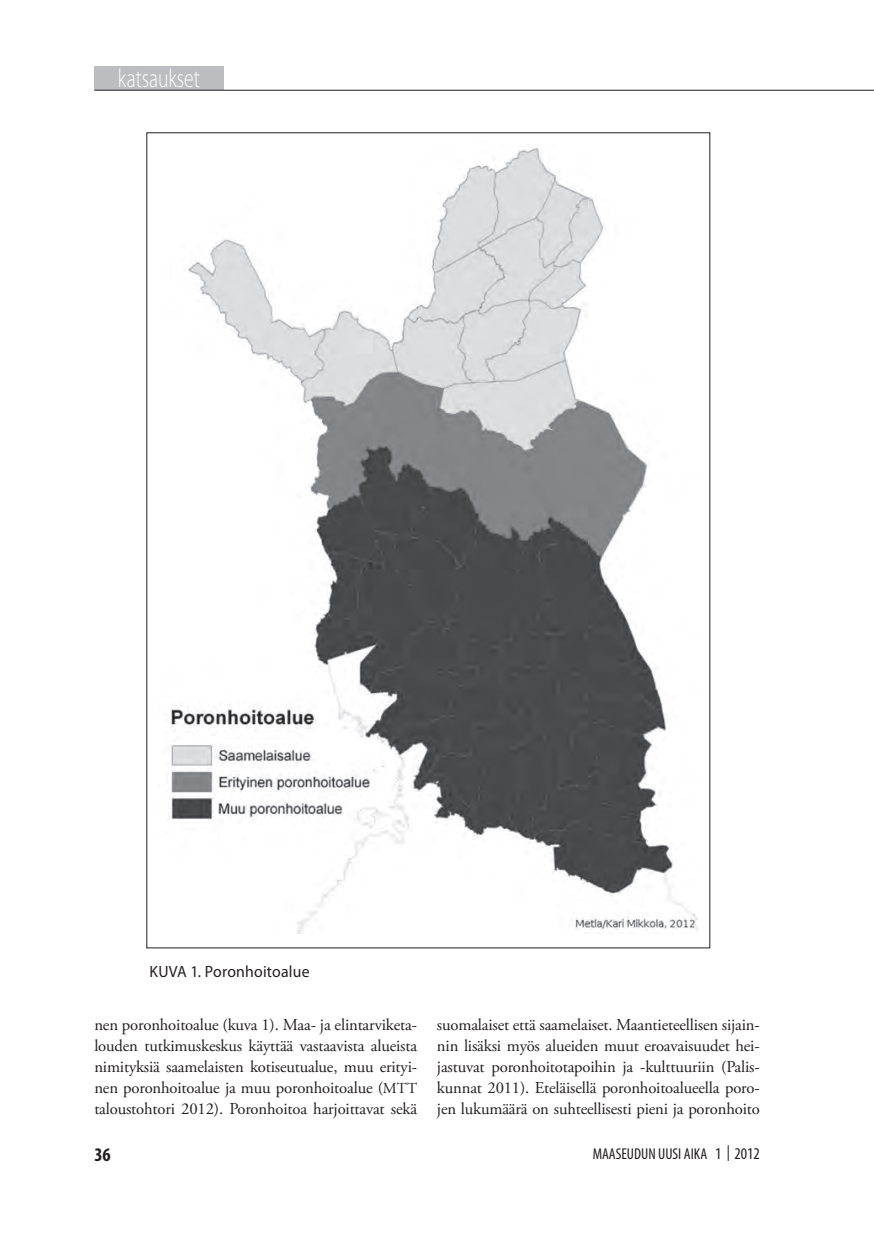
<style>
.page{position:relative;width:874px;height:1241px;background:#fff}
.page>*{position:absolute;margin:0;border:0;box-sizing:border-box;transform-origin:0 0}
.MUA_ylälaatikko{font:300 26.25px "Myriad Pro";color:#fff;scale:.75 1}
.t1{font:700 condensed 19.25px "Myriad Pro";color:#231f20}
.LEIPIS{font:16.62px/21px "Adobe Garamond Pro";letter-spacing:-.01em;color:#231f20;text-align:justify}
.KUVATEKSTI{font:16.45px "Myriad Pro";letter-spacing:.015em;color:#231f20;scale:.96 1}
.t2{font:condensed 15.75px "Myriad Pro";color:#231f20}
.s1{font-size:15.22px}
.s2{font-size:16.45px}
</style>
<div class="page">
<div style="left:94px;top:67px;width:129px;height:23px;background:#bcbdc0"></div>
<img style="left:171px;top:147px;width:526px;height:786px">
<hr style="left:94px;top:90px;width:779px;height:1px;background:#231f20">
<p class="MUA_ylälaatikko" style="left:118px;top:62px;width:111px">katsaukset</p>
<p class="KUVATEKSTI" style="left:149px;top:961px;width:168px">KUVA 1. Poronhoitoalue</p>
<p class="LEIPIS" style="left:94px;top:1014px;width:324px">nen poronhoitoalue (kuva 1). Maa- ja elintarviketa&shy;louden tutkimuskeskus käyttää vastaavista alueista nimityksiä saamelaisten kotiseutualue, muu erityi&shy;nen poronhoitoalue ja muu poronhoitoalue (<span class="s1">MTT </span>taloustohtori 2012). Poronhoitoa harjoittavat sekä</p>
<p class="LEIPIS" style="left:437px;top:1014px;width:324px">suomalaiset että saamelaiset. Maantieteellisen sijain&shy;nin lisäksi myös alueiden muut eroavaisuudet hei&shy;jastuvat poronhoitotapoihin ja -kulttuuriin (Palis&shy;kunnat 2011). Eteläisellä poronhoitoalueella poro&shy;jen lukumäärä on suhteellisesti pieni ja poronhoito</p>
<p class="t1" style="left:94px;top:1142px;width:18px">36</p>
<p class="t2" style="left:592px;top:1143px;width:168px">MAASEUDUN UUSI AIKA <span class="s2">1</span> | <span class="s2">2012</span></p>
</div>
